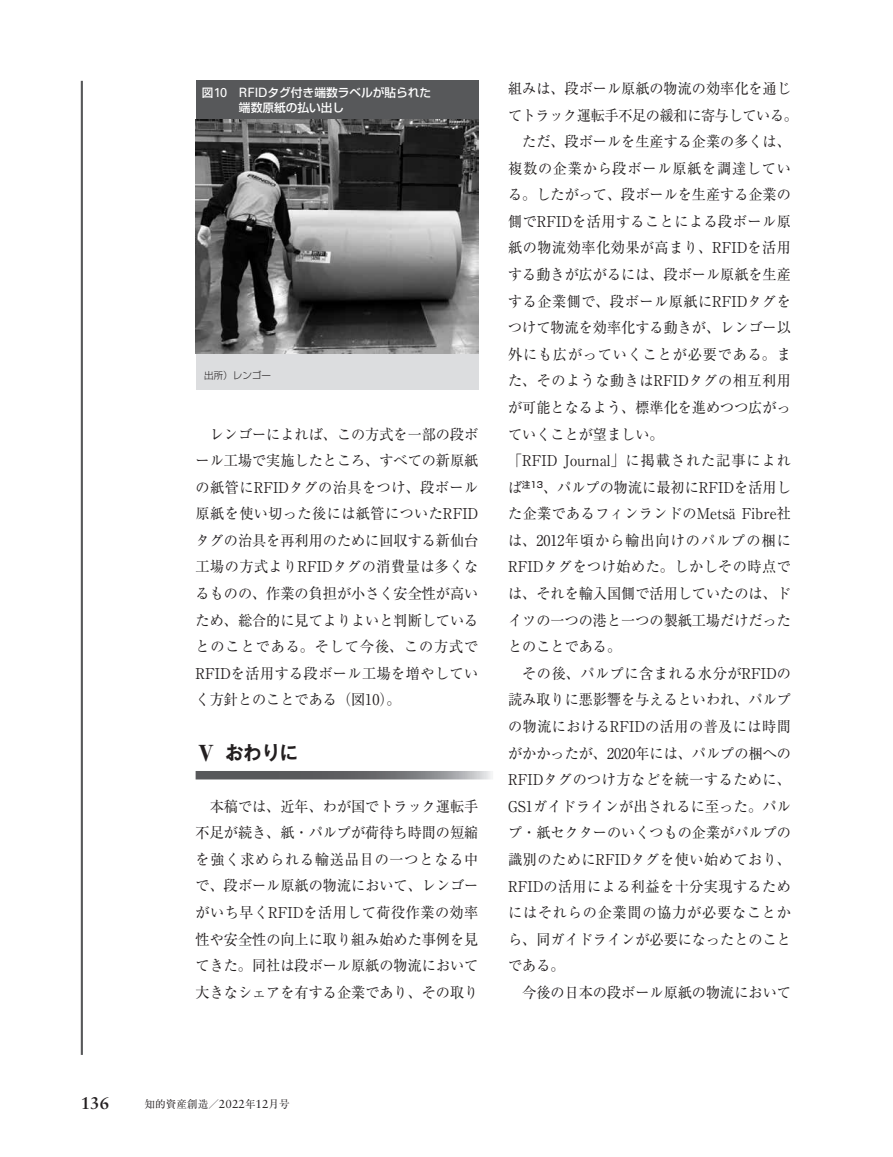
<style>
.page{position:relative;width:893px;height:1157px;background:#fff}
.page>*{position:absolute;margin:0;border:0;box-sizing:border-box;transform-origin:0 0}
.t1{font:700 19.2px "Gothic MB101 Pr 6 N De";color:#231f20;scale:.95 1}
.t2{font:700 16.95px "Sabon LT Std";color:#231f20}
.t3{font:14.85px/26.5px "Ryumin Pr 6 N";color:#231f20;text-align:justify;scale:.95 1}
.t4{font:14.85px "Ryumin Pr 6 N";letter-spacing:.035em;color:#231f20;scale:.95 1}
.t5{font:14.85px "Ryumin Pr 6 N";letter-spacing:.07em;color:#231f20;scale:.95 1}
.t6{font:14.85px "Ryumin Pr 6 N";letter-spacing:.03em;color:#231f20;scale:.95 1}
.t7{font:14.85px "Ryumin Pr 6 N";letter-spacing:.055em;color:#231f20;scale:.95 1}
.t8{font:14.85px "Ryumin Pr 6 N";letter-spacing:-.025em;color:#231f20;scale:.95 1}
.t9{font:14.85px "Ryumin Pr 6 N";letter-spacing:.04em;color:#231f20;scale:.95 1}
.t10{font:14.85px "Ryumin Pr 6 N";letter-spacing:.06em;color:#231f20;scale:.95 1}
.t11{font:500 11.7px/14.9px "Shin Go Pr 6 N";color:#fff}
.t12{font:10.65px "Ryumin Pr 6 N";color:#231f20}
.t13{font:300 9.6px "Shin Go Pr 6 N";color:#231f20}
.s1{font-family:"Univers LT Std";font-weight:400;font-size:12.9px}
.s2{font-family:"Ryumin Pr 6 N";font-weight:900;font-size:21.3px}
.s3{font-family:"Sabon LT Std";font-size:11.7px}
</style>
<div class="page">
<hr style="left:81px;top:81px;width:2px;height:973px;background:#57585a">
<svg style="left:196px;top:771px;width:297px;height:8px;background:#727376"></svg>
<div style="left:196px;top:81px;width:282px;height:38px;background:#57585a"></div>
<div style="left:196px;top:119px;width:282px;height:270px;background:#dcdddf"></div>
<img style="left:196px;top:119px;width:282px;height:235px">
<p class="t11" style="left:239px;top:84px;width:194px;text-indent:-37px">図<span class="s1">10 RFID</span>タグ付き端数ラベルが貼られた端数原紙の払い出し</p>
<p class="t13" style="left:204px;top:367px;width:68px">出所）レンゴー</p>
<p class="t3" style="left:196px;top:420px;width:299px;text-indent:14px">レンゴーによれば、この方式を一部の段ボール工場で実施したところ、すべての新原紙の紙管にRFIDタグの治具をつけ、段ボール原紙を使い切った後には紙管についたRFIDタグの治具を再利用のために回収する新仙台工場の方式よりRFIDタグの消費量は多くなるものの、作業の負担が小さく安全性が高いため、総合的に見てよりよいと判断しているとのことである。そして今後、この方式でRFIDを活用する段ボール工場を増やしていく方針とのことである（図10）。</p>
<p class="t1" style="left:196px;top:737px;width:109px"><span class="s2">Ⅴ</span> おわりに</p>
<p class="t3" style="left:196px;top:792px;width:299px;text-indent:14px">本稿では、近年、わが国でトラック運転手不足が続き、紙・パルプが荷待ち時間の短縮を強く求められる輸送品目の一つとなる中で、段ボール原紙の物流において、レンゴーがいち早くRFIDを活用して荷役作業の効率性や安全性の向上に取り組み始めた事例を見てきた。同社は段ボール原紙の物流において大きなシェアを有する企業であり、その取り</p>
<p class="t3" style="left:508px;top:74px;width:299px">組みは、段ボール原紙の物流の効率化を通じ</p>
<p class="t8" style="left:508px;top:103px;width:307px">てトラック運転手不足の緩和に寄与している。</p>
<p class="t3" style="left:522px;top:127px;width:284px">ただ、段ボールを生産する企業の多くは、</p>
<p class="t7" style="left:508px;top:156px;width:299px">複数の企業から段ボール原紙を調達してい</p>
<p class="t3" style="left:508px;top:181px;width:299px">る。したがって、段ボールを生産する企業の</p>
<p class="t4" style="left:508px;top:210px;width:299px">側でRFIDを活用することによる段ボール原</p>
<p class="t4" style="left:508px;top:236px;width:299px">紙の物流効率化効果が高まり、RFIDを活用</p>
<p class="t3" style="left:508px;top:260px;width:299px">する動きが広がるには、段ボール原紙を生産</p>
<p class="t4" style="left:508px;top:289px;width:299px">する企業側で、段ボール原紙にRFIDタグを</p>
<p class="t3" style="left:508px;top:313px;width:299px">つけて物流を効率化する動きが、レンゴー以</p>
<p class="t10" style="left:508px;top:342px;width:299px">外にも広がっていくことが必要である。ま</p>
<p class="t4" style="left:508px;top:369px;width:299px">た、そのような動きはRFIDタグの相互利用</p>
<p class="t3" style="left:508px;top:393px;width:299px">が可能となるよう、標準化を進めつつ広がっ</p>
<p class="t3" style="left:508px;top:420px;width:165px">ていくことが望ましい。</p>
<p class="t5" style="left:508px;top:449px;width:299px">「RFID Journal」に掲載された記事によれ</p>
<p class="t3" style="left:508px;top:473px;width:299px">ば<sup>注13</sup>、パルプの物流に最初にRFIDを活用し</p>
<p class="t6" style="left:508px;top:502px;width:299px">た企業であるフィンランドのMetsä Fibre社</p>
<p class="t5" style="left:508px;top:528px;width:299px">は、2012年頃から輸出向けのパルプの梱に</p>
<p class="t4" style="left:508px;top:555px;width:299px">RFIDタグをつけ始めた。しかしその時点で</p>
<p class="t3" style="left:508px;top:579px;width:299px">は、それを輸入国側で活用していたのは、ド</p>
<p class="t3" style="left:508px;top:606px;width:299px">イツの一つの港と一つの製紙工場だけだった</p>
<p class="t3" style="left:508px;top:632px;width:121px">とのことである。</p>
<p class="t9" style="left:522px;top:661px;width:284px">その後、パルプに含まれる水分がRFIDの</p>
<p class="t3" style="left:508px;top:686px;width:299px">読み取りに悪影響を与えるといわれ、パルプ</p>
<p class="t4" style="left:508px;top:714px;width:299px">の物流におけるRFIDの活用の普及には時間</p>
<p class="t3" style="left:508px;top:739px;width:299px">がかかったが、2020年には、パルプの梱への</p>
<p class="t4" style="left:508px;top:768px;width:299px">RFIDタグのつけ方などを統一するために、</p>
<p class="t3" style="left:508px;top:792px;width:299px">GS1ガイドラインが出されるに至った。パル</p>
<p class="t3" style="left:508px;top:818px;width:299px">プ・紙セクターのいくつもの企業がパルプの</p>
<p class="t4" style="left:508px;top:847px;width:299px">識別のためにRFIDタグを使い始めており、</p>
<p class="t6" style="left:508px;top:874px;width:299px">RFIDの活用による利益を十分実現するため</p>
<p class="t7" style="left:508px;top:901px;width:299px">にはそれらの企業間の協力が必要なことか</p>
<p class="t3" style="left:508px;top:925px;width:299px">ら、同ガイドラインが必要になったとのこと</p>
<p class="t3" style="left:508px;top:951px;width:61px">である。</p>
<p class="t3" style="left:522px;top:978px;width:284px">今後の日本の段ボール原紙の物流において</p>
<p class="t2" style="left:81px;top:1093px;width:30px">136</p>
<p class="t12" style="left:145px;top:1095px;width:147px">知的資産創造／<span class="s3">2022</span>年<span class="s3">12</span>月号</p>
</div>
